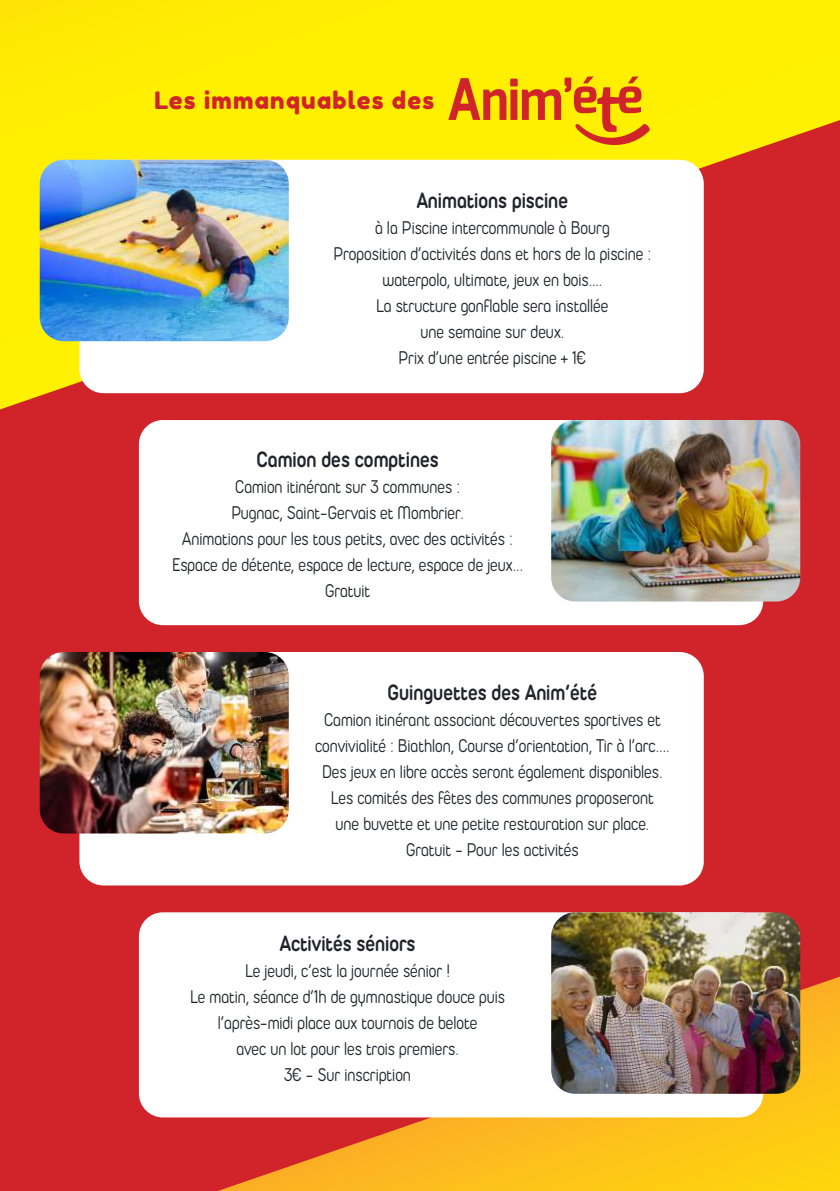
<style>
.page{position:relative;width:840px;height:1191px;background:#fff}
.page>*{position:absolute;margin:0;border:0;box-sizing:border-box;transform-origin:0 0}
.t1{font:700 24px "Duepuntozero Pro";color:#21242b;scale:.9 1}
.t2{font:24px "Fredoka One";letter-spacing:.05em;color:#d1232a}
.t3{font:20px/26px "Duepuntozero Pro";color:#21242b;text-align:center;scale:.9 1}
</style>
<div class="page">
<div style="left:0;top:0;width:839px;height:1191px;background:#d1232a"></div>
<svg style="left:218px;top:976px;width:621px;height:215px;background:#f5a81e"></svg>
<svg style="left:0;top:0;width:839px;height:409px"></svg>
<svg style="left:448px;top:77px;width:203px;height:73px"></svg>
<div style="left:79px;top:160px;width:624px;height:233px;background:#fff;border-radius:24px"></div>
<img style="left:40px;top:160px;width:248px;height:181px">
<div style="left:79px;top:652px;width:624px;height:233px;background:#fff;border-radius:24px"></div>
<img style="left:40px;top:652px;width:248px;height:181px">
<div style="left:139px;top:420px;width:623px;height:205px;background:#fff;border-radius:24px"></div>
<img style="left:551px;top:420px;width:248px;height:181px">
<div style="left:139px;top:912px;width:623px;height:205px;background:#fff;border-radius:24px"></div>
<img style="left:551px;top:912px;width:248px;height:181px">
<p class="t2" style="left:154px;top:86px;width:281px">Les immanquables des</p>
<p class="t1" style="left:416px;top:181px;width:170px">Animations piscine</p>
<p class="t3" style="left:333px;top:214px;width:354px">à la Piscine intercommunale à Bourg<br>Proposition d’activités dans et hors de la piscine : waterpolo, ultimate, jeux en bois….<br>La structure gonflable sera installée<br>une semaine sur deux.<br>Prix d’une entrée piscine + 1€</p>
<p class="t1" style="left:256px;top:440px;width:204px">Camion des comptines</p>
<p class="t3" style="left:172px;top:473px;width:391px">Camion itinérant sur 3 communes :<br>Pugnac, Saint-Gervais et Mombrier.<br>Animations pour les tous petits, avec des activités :<br>Espace de détente, espace de lecture, espace de jeux...<br>Gratuit</p>
<p class="t1" style="left:387px;top:673px;width:234px">Guinguettes des Anim’été</p>
<p class="t3" style="left:315px;top:706px;width:395px">Camion itinérant associant découvertes sportives et convivialité : Biathlon, Course d’orientation, Tir à l’arc....<br>Des jeux en libre accès seront également disponibles.<br>Les comités des fêtes des communes proposeront<br>une buvette et une petite restauration sur place.<br>Gratuit - Pour les activités</p>
<p class="t1" style="left:279px;top:924px;width:152px">Activités séniors</p>
<p class="t3" style="left:190px;top:957px;width:351px">Le jeudi, c’est la journée sénior !<br>Le matin, séance d’1h de gymnastique douce puis l’après-midi place aux tournois de belote<br>avec un lot pour les trois premiers.<br>3€ - Sur inscription</p>
</div>
